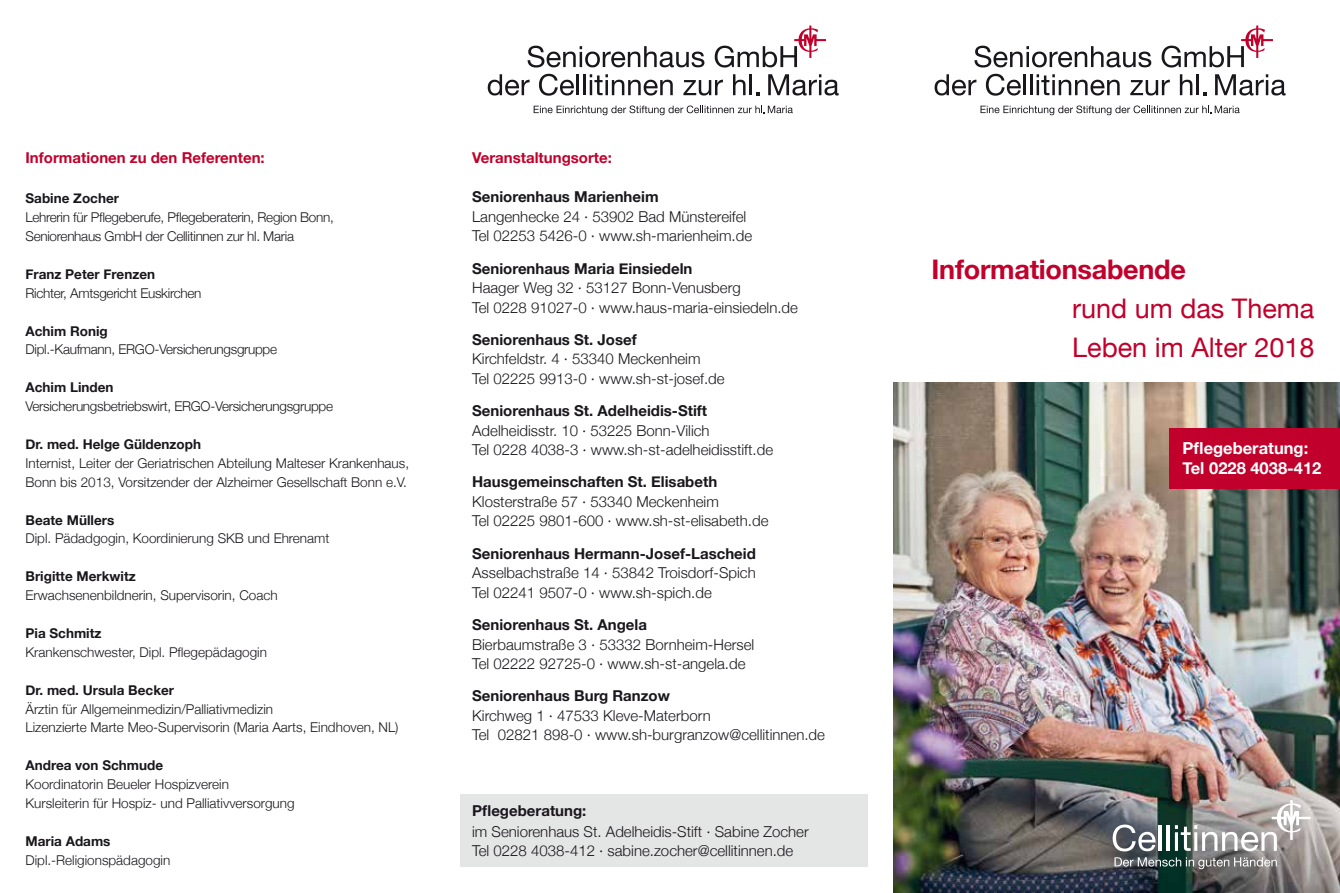
<style>
.page{position:relative;width:1340px;height:893px;background:#fff}
.page>*{position:absolute;margin:0;border:0;box-sizing:border-box;transform-origin:0 0}
.t1{font:27px/39px "Helvetica Neue";color:#c1002b}
.t2{font:700 27px "Helvetica Neue";letter-spacing:-.01em;color:#c1002b}
.t3{font:700 16.5px/19.8px "Helvetica Neue";color:#fff}
.t4{font:300 15px/19.5px "Helvetica Neue";color:#1a171c}
.t5{font:700 15px "Helvetica Neue";color:#1a171c}
.t6{font:700 15px "Helvetica Neue";color:#c1002b}
.t7{font:300 13.5px/18.9px "Helvetica Neue";color:#1a171c}
.t8{font:300 13.5px/18.9px "Helvetica Neue";letter-spacing:-.02em;color:#1a171c}
.t9{font:700 13.5px "Helvetica Neue";color:#1a171c}
</style>
<div class="page">
<div style="left:460px;top:794px;width:407px;height:73px;background:#e4e5e5"></div>
<img style="left:893px;top:383px;width:446px;height:510px">
<svg style="left:1112px;top:824px;width:43px;height:27px"></svg>
<hr style="left:1158px;top:825px;width:3px;height:26px;background:#fff">
<hr style="left:1166px;top:825px;width:3px;height:26px;background:#fff">
<svg style="left:1174px;top:800px;width:136px;height:51px;background:#a7a6a3"></svg>
<svg style="left:1114px;top:857px;width:162px;height:12px;background:#757c7c"></svg>
<svg style="left:980px;top:105px;width:259px;height:10px"></svg>
<svg style="left:934px;top:74px;width:42px;height:22px"></svg>
<svg style="left:985px;top:74px;width:35px;height:22px"></svg>
<hr style="left:1023px;top:74px;width:3px;height:21px;background:#1a171c">
<hr style="left:1030px;top:74px;width:2px;height:21px;background:#1a171c">
<svg style="left:1036px;top:74px;width:83px;height:22px"></svg>
<svg style="left:1130px;top:80px;width:39px;height:16px"></svg>
<svg style="left:1179px;top:74px;width:13px;height:21px"></svg>
<hr style="left:1196px;top:74px;width:2px;height:21px;background:#1a171c">
<svg style="left:1215px;top:74px;width:70px;height:22px"></svg>
<svg style="left:974px;top:46px;width:177px;height:22px"></svg>
<svg style="left:1161px;top:26px;width:111px;height:42px"></svg>
<svg style="left:533px;top:105px;width:259px;height:10px"></svg>
<svg style="left:487px;top:74px;width:42px;height:22px"></svg>
<svg style="left:539px;top:74px;width:35px;height:22px"></svg>
<hr style="left:576px;top:74px;width:3px;height:21px;background:#1a171c">
<hr style="left:583px;top:74px;width:2px;height:21px;background:#1a171c">
<svg style="left:589px;top:74px;width:83px;height:22px"></svg>
<svg style="left:683px;top:80px;width:40px;height:16px"></svg>
<svg style="left:733px;top:74px;width:12px;height:21px"></svg>
<hr style="left:749px;top:74px;width:3px;height:21px;background:#1a171c">
<svg style="left:768px;top:74px;width:70px;height:22px"></svg>
<svg style="left:527px;top:46px;width:177px;height:22px"></svg>
<svg style="left:714px;top:26px;width:112px;height:42px"></svg>
<div style="left:1169px;top:428px;width:170px;height:61px;background:#c1002b"></div>
<p class="t6" style="left:26px;top:146px;width:241px">Informationen zu den Referenten:</p>
<p class="t9" style="left:26px;top:188px;width:95px">Sabine Zocher</p>
<p class="t8" style="left:26px;top:207px;width:310px">Lehrerin für Pflegeberufe, Pflegeberaterin, Region Bonn,<br>Seniorenhaus GmbH der Cellitinnen zur hl. Maria</p>
<p class="t9" style="left:26px;top:263px;width:131px">Franz Peter Frenzen</p>
<p class="t8" style="left:26px;top:282px;width:177px">Richter, Amtsgericht Euskirchen</p>
<p class="t9" style="left:26px;top:320px;width:84px">Achim Ronig</p>
<p class="t8" style="left:26px;top:339px;width:253px">Dipl.-Kaufmann, ERGO-Versicherungsgruppe</p>
<p class="t9" style="left:26px;top:377px;width:89px">Achim Linden</p>
<p class="t8" style="left:26px;top:396px;width:309px">Versicherungsbetriebswirt, ERGO-Versicherungsgruppe</p>
<p class="t9" style="left:26px;top:434px;width:177px">Dr. med. Helge Güldenzoph</p>
<p class="t7" style="left:26px;top:453px;width:385px">Internist, Leiter der Geriatrischen Abteilung Malteser Krankenhaus,<br>Bonn bis 2013, Vorsitzender der Alzheimer Gesellschaft Bonn e.V.</p>
<p class="t9" style="left:26px;top:509px;width:90px">Beate Müllers</p>
<p class="t7" style="left:26px;top:528px;width:305px">Dipl. Pädadgogin, Koordinierung SKB und Ehrenamt</p>
<p class="t9" style="left:26px;top:566px;width:112px">Brigitte Merkwitz</p>
<p class="t7" style="left:26px;top:585px;width:254px">Erwachsenenbildnerin, Supervisorin, Coach</p>
<p class="t9" style="left:26px;top:623px;width:77px">Pia Schmitz</p>
<p class="t7" style="left:26px;top:642px;width:243px">Krankenschwester, Dipl. Pflegepädagogin</p>
<p class="t9" style="left:26px;top:679px;width:150px">Dr. med. Ursula Becker</p>
<p class="t7" style="left:26px;top:698px;width:374px">Ärztin für Allgemeinmedizin/Palliativmedizin<br>Lizenzierte Marte Meo-Supervisorin (Maria Aarts, Eindhoven, NL)</p>
<p class="t9" style="left:26px;top:755px;width:139px">Andrea von Schmude</p>
<p class="t7" style="left:26px;top:774px;width:271px">Koordinatorin Beueler Hospizverein<br>Kursleiterin für Hospiz- und Palliativversorgung</p>
<p class="t9" style="left:26px;top:830px;width:86px">Maria Adams</p>
<p class="t7" style="left:26px;top:849px;width:146px">Dipl.-Religionspädagogin</p>
<p class="t6" style="left:472px;top:146px;width:141px">Veranstaltungsorte:</p>
<p class="t5" style="left:472px;top:185px;width:188px">Seniorenhaus Marienheim</p>
<p class="t4" style="left:472px;top:206px;width:281px">Langenhecke 24 · 53902 Bad Münstereifel<br>Tel 02253 5426-0 · www.sh-marienheim.de</p>
<p class="t5" style="left:472px;top:257px;width:222px">Seniorenhaus Maria Einsiedeln</p>
<p class="t4" style="left:472px;top:277px;width:327px">Haager Weg 32 · 53127 Bonn-Venusberg<br>Tel 0228 91027-0 · www.haus-maria-einsiedeln.de</p>
<p class="t5" style="left:472px;top:328px;width:166px">Seniorenhaus St. Josef</p>
<p class="t4" style="left:472px;top:348px;width:254px">Kirchfeldstr. 4 · 53340 Meckenheim<br>Tel 02225 9913-0 · www.sh-st-josef.de</p>
<p class="t5" style="left:472px;top:399px;width:236px">Seniorenhaus St. Adelheidis-Stift</p>
<p class="t4" style="left:472px;top:420px;width:302px">Adelheidisstr. 10 · 53225 Bonn-Vilich<br>Tel 0228 4038-3 · www.sh-st-adelheidisstift.de</p>
<p class="t5" style="left:472px;top:470px;width:246px">Hausgemeinschaften St. Elisabeth</p>
<p class="t4" style="left:472px;top:491px;width:298px">Klosterstraße 57 · 53340 Meckenheim<br>Tel 02225 9801-600 · www.sh-st-elisabeth.de</p>
<p class="t5" style="left:472px;top:542px;width:285px">Seniorenhaus Hermann-Josef-Lascheid</p>
<p class="t4" style="left:472px;top:562px;width:285px">Asselbachstraße 14 · 53842 Troisdorf-Spich<br>Tel 02241 9507-0 · www.sh-spich.de</p>
<p class="t5" style="left:472px;top:613px;width:176px">Seniorenhaus St. Angela</p>
<p class="t4" style="left:472px;top:633px;width:284px">Bierbaumstraße 3 · 53332 Bornheim-Hersel<br>Tel 02222 92725-0 · www.sh-st-angela.de</p>
<p class="t5" style="left:472px;top:684px;width:199px">Seniorenhaus Burg Ranzow</p>
<p class="t4" style="left:472px;top:705px;width:354px">Kirchweg 1 · 47533 Kleve-Materborn<br>Tel 02821 898-0 · www.sh-burgranzow@cellitinnen.de</p>
<p class="t5" style="left:472px;top:799px;width:116px">Pflegeberatung:</p>
<p class="t4" style="left:472px;top:821px;width:338px">im Seniorenhaus St. Adelheidis-Stift · Sabine Zocher<br>Tel 0228 4038-412 · sabine.zocher@cellitinnen.de</p>
<h1 class="t2" style="left:931px;top:249px;width:256px">Informationsabende</h1>
<h1 class="t1" style="left:1072px;top:291px;width:244px">rund um das Thema<br>Leben im Alter 2018</h1>
<p class="t3" style="left:1182px;top:439px;width:140px">Pflegeberatung:<br>Tel 0228 4038-412</p>
</div>
